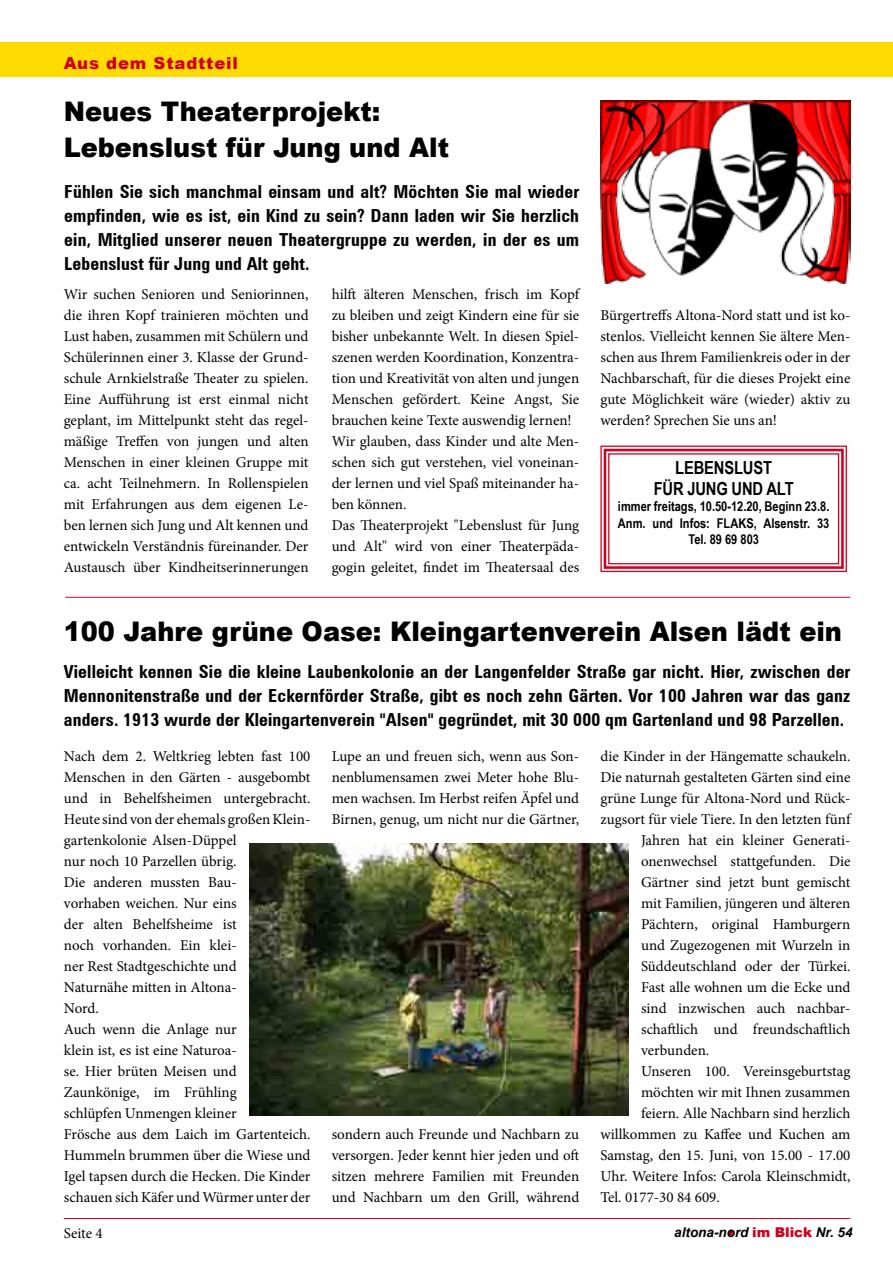
<style>
.page{position:relative;width:893px;height:1263px;background:#fff}
.page>*{position:absolute;margin:0;border:0;box-sizing:border-box;transform-origin:0 0}
.t1{font:900 27px/36px "Arial";color:#000;scale:.95 1}
.t2{font:700 condensed 18px/24px "Zurich BT";letter-spacing:.01em;color:#000;text-align:justify}
.t3{font:700 18px/21.6px "Arial Narrow";letter-spacing:-.01em;color:#000;text-align:center}
.t4{font:900 16.5px "Arial";letter-spacing:.05em;color:#d1001f}
.t5{font:15px/21px "Minion Pro";letter-spacing:-.01em;color:#000;text-align:justify}
.t6{font:700 13.5px/16.2px "Arial Narrow";color:#000;text-align:center}
.t7{font:italic 700 13.5px "Arial";color:#000}
.s1{font-weight:900;font-style:normal;color:#d1001f}
</style>
<div class="page">
<svg style="left:728px;top:1229px;width:5px;height:7px"></svg>
<hr style="left:64px;top:1218px;width:786px;height:1px;background:#d1001f">
<div style="left:0;top:43px;width:893px;height:34px;background:#ffdc00"></div>
<svg style="left:600px;top:445px;width:247px;height:128px"></svg>
<div style="left:604px;top:449px;width:240px;height:120px;border:3px solid #d1001f"></div>
<div style="left:608px;top:453px;width:231px;height:111px;border:1px solid #d1001f"></div>
<img style="left:600px;top:101px;width:250px;height:183px">
<hr style="left:65px;top:597px;width:785px;height:1px;background:#d1001f">
<img style="left:249px;top:844px;width:379px;height:272px">
<p class="t4" style="left:64px;top:51px;width:176px">Aus dem Stadtteil</p>
<h1 class="t1" style="left:64px;top:92px;width:407px">Neues Theaterprojekt:<br>Lebenslust für Jung und Alt</h1>
<p class="t2" style="left:64px;top:179px;width:516px">Fühlen Sie sich manchmal einsam und alt? Möchten Sie mal wieder empfinden, wie es ist, ein Kind zu sein? Dann laden wir Sie herzlich ein, Mitglied unserer neuen Theatergruppe zu werden, in der es um Lebenslust für Jung und Alt geht.</p>
<p class="t5" style="left:64px;top:284px;width:246px">Wir suchen Senioren und Seniorinnen, die ihren Kopf trainieren möchten und Lust haben, zusammen mit Schülern und Schülerinnen einer 3. Klasse der Grund&shy;schule Arnkielstraße Theater zu spielen.<br>Eine Aufführung ist erst einmal nicht geplant, im Mittelpunkt steht das regel&shy;mäßige Treffen von jungen und alten Menschen in einer kleinen Gruppe mit ca. acht Teilnehmern. In Rollenspielen mit Erfahrungen aus dem eigenen Le&shy;ben lernen sich Jung und Alt kennen und entwickeln Verständnis füreinander. Der Austausch über Kindheitserinnerungen</p>
<p class="t5" style="left:332px;top:284px;width:250px;text-align:left">hilft älteren Menschen, frisch im Kopf zu bleiben und zeigt Kindern eine für sie bisher unbekannte Welt. In diesen Spiel&shy;szenen werden Koordination, Konzentra&shy;tion und Kreativität von alten und jungen Menschen gefördert. Keine Angst, Sie brauchen keine Texte auswendig lernen!<br>Wir glauben, dass Kinder und alte Men&shy;schen sich gut verstehen, viel voneinan&shy;der lernen und viel Spaß miteinander ha&shy;ben können.<br>Das Theaterprojekt "Lebenslust für Jung und Alt" wird von einer Theaterpäda&shy;gogin geleitet, findet im Theatersaal des</p>
<p class="t5" style="left:600px;top:305px;width:252px">Bürgertreffs Altona-Nord statt und ist ko&shy;stenlos. Vielleicht kennen Sie ältere Men&shy;schen aus Ihrem Familienkreis oder in der Nachbarschaft, für die dieses Projekt eine gute Möglichkeit wäre (wieder) aktiv zu werden? Sprechen Sie uns an!</p>
<p class="t3" style="left:654px;top:456px;width:137px">Lebenslust<br>für Jung und Alt</p>
<p class="t6" style="left:618px;top:498px;width:213px">immer freitags, 10.50-12.20, Beginn 23.8.<br>Anm. und Infos: FLAKS, Alsenstr. 33<br>Tel. 89 69 803</p>
<h1 class="t1" style="left:64px;top:612px;width:821px">100 Jahre grüne Oase: Kleingartenverein Alsen lädt ein</h1>
<p class="t2" style="left:64px;top:660px;width:788px">Vielleicht kennen Sie die kleine Laubenkolonie an der Langenfelder Straße gar nicht. Hier, zwischen der Mennonitenstraße und der Eckernförder Straße, gibt es noch zehn Gärten. Vor 100 Jahren war das ganz anders. 1913 wurde der Kleingartenverein "Alsen" gegründet, mit 30 000 qm Gartenland und 98 Parzellen.</p>
<p class="t5" style="left:332px;top:746px;width:249px">Lupe an und freuen sich, wenn aus Son&shy;nenblumensamen zwei Meter hohe Blu&shy;men wachsen. Im Herbst reifen Äpfel und Birnen, genug, um nicht nur die Gärtner,</p>
<p class="t5" style="left:64px;top:746px;width:248px;text-align:left">Nach dem 2. Weltkrieg lebten fast 100<br>Menschen in den Gärten - ausgebombt und in Behelfsheimen untergebracht.<br>Heute sind von der ehemals großen Klein&shy;gartenkolonie Alsen-Düppel<br>nur noch 10 Parzellen übrig.<br>Die anderen mussten Bau-<br>vorhaben weichen. Nur eins<br>der alten Behelfsheime ist<br>noch vorhanden. Ein klei-<br>ner Rest Stadtgeschichte und<br>Naturnähe mitten in Altona-<br>Nord.<br>Auch wenn die Anlage nur<br>klein ist, es ist eine Naturoa-<br>se. Hier brüten Meisen und<br>Zaunkönige, im Frühling<br>schlüpfen Unmengen kleiner<br>Frösche aus dem Laich im Gartenteich.<br>Hummeln brummen über die Wiese und<br>Igel tapsen durch die Hecken. Die Kinder schauen sich Käfer und Würmer unter der</p>
<p class="t5" style="left:600px;top:746px;width:252px">die Kinder in der Hängematte schaukeln.</p>
<p class="t5" style="left:600px;top:767px;width:252px">Die naturnah gestalteten Gärten sind eine</p>
<p class="t5" style="left:600px;top:788px;width:252px">grüne Lunge für Altona-Nord und Rück-</p>
<p class="t5" style="left:600px;top:809px;width:253px">zugsort für viele Tiere. In den letzten fünf</p>
<p class="t5" style="left:641px;top:830px;width:211px">Jahren hat ein kleiner Generati-</p>
<p class="t5" style="left:641px;top:851px;width:211px">onenwechsel stattgefunden. Die</p>
<p class="t5" style="left:641px;top:872px;width:211px">Gärtner sind jetzt bunt gemischt</p>
<p class="t5" style="left:641px;top:893px;width:211px">mit Familien, jüngeren und älteren</p>
<p class="t5" style="left:641px;top:914px;width:211px">Pächtern, original Hamburgern</p>
<p class="t5" style="left:641px;top:935px;width:211px">und Zugezogenen mit Wurzeln in</p>
<p class="t5" style="left:641px;top:956px;width:211px">Süddeutschland oder der Türkei.</p>
<p class="t5" style="left:641px;top:977px;width:211px">Fast alle wohnen um die Ecke und</p>
<p class="t5" style="left:641px;top:998px;width:211px">sind inzwischen auch nachbar-</p>
<p class="t5" style="left:641px;top:1019px;width:211px">schaftlich und freundschaftlich</p>
<p class="t5" style="left:641px;top:1040px;width:70px">verbunden.</p>
<p class="t5" style="left:641px;top:1061px;width:211px">Unseren 100. Vereinsgeburtstag</p>
<p class="t5" style="left:641px;top:1082px;width:211px">möchten wir mit Ihnen zusammen</p>
<p class="t5" style="left:641px;top:1103px;width:211px">feiern. Alle Nachbarn sind herzlich</p>
<p class="t5" style="left:600px;top:1124px;width:251px">willkommen zu Kaffee und Kuchen am</p>
<p class="t5" style="left:600px;top:1145px;width:252px">Samstag, den 15. Juni, von 15.00 - 17.00</p>
<p class="t5" style="left:600px;top:1166px;width:251px">Uhr. Weitere Infos: Carola Kleinschmidt,</p>
<p class="t5" style="left:600px;top:1187px;width:121px">Tel. 0177-30 84 609.</p>
<p class="t5" style="left:332px;top:1124px;width:249px">sondern auch Freunde und Nachbarn zu versorgen. Jeder kennt hier jeden und oft sitzen mehrere Familien mit Freunden und Nachbarn um den Grill, während</p>
<p class="t5" style="left:64px;top:1222px;width:40px">Seite 4</p>
<p class="t7" style="left:674px;top:1223px;width:180px">altona-nord <span class="s1">im Blick</span> Nr. 54</p>
</div>
